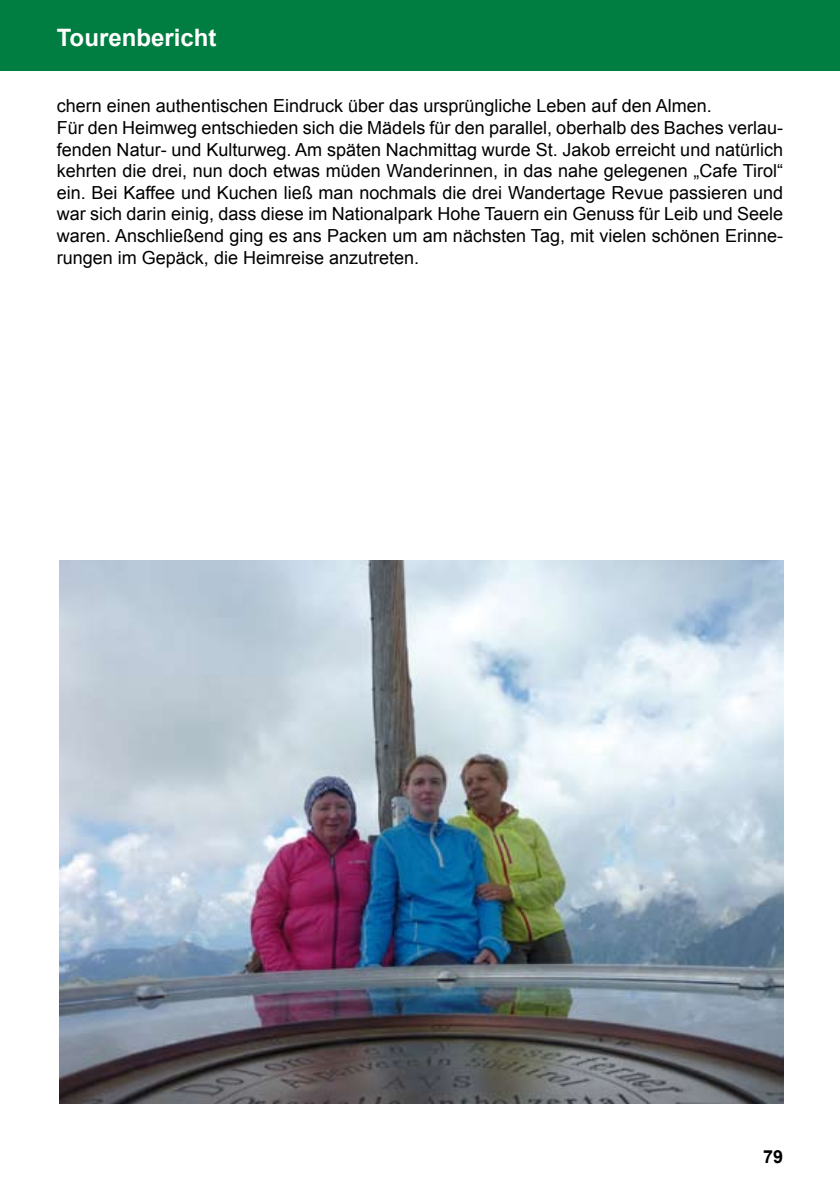
<style>
.page{position:relative;width:840px;height:1191px;background:#fff}
.page>*{position:absolute;margin:0;border:0;box-sizing:border-box;transform-origin:0 0}
.t1{font:700 24px "Arial";color:#fff}
.t2{font:18px/21.6px "Arial";color:#000}
.t3{font:700 18px "Arial";color:#000}
</style>
<div class="page">
<div style="left:0;top:0;width:839px;height:71px;background:#007d40"></div>
<img style="left:60px;top:561px;width:722px;height:542px">
<h1 class="t1" style="left:57px;top:22px;width:161px">Tourenbericht</h1>
<p class="t2" style="left:57px;top:95px;width:727px">chern einen authentischen Eindruck über das ursprüngliche Leben auf den Almen.<br>Für den Heimweg entschieden sich die Mädels für den parallel, oberhalb des Baches verlau&shy;fenden Natur- und Kulturweg. Am späten Nachmittag wurde St. Jakob erreicht und natürlich kehrten die drei, nun doch etwas müden Wanderinnen, in das nahe gelegenen „Cafe Tirol“ ein. Bei Kaffee und Kuchen ließ man nochmals die drei Wandertage Revue passieren und war sich darin einig, dass diese im Nationalpark Hohe Tauern ein Genuss für Leib und Seele waren. Anschließend ging es ans Packen um am nächsten Tag, mit vielen schönen Erinne&shy;rungen im Gepäck, die Heimreise anzutreten.</p>
<p class="t3" style="left:762px;top:1144px;width:22px">79</p>
</div>
